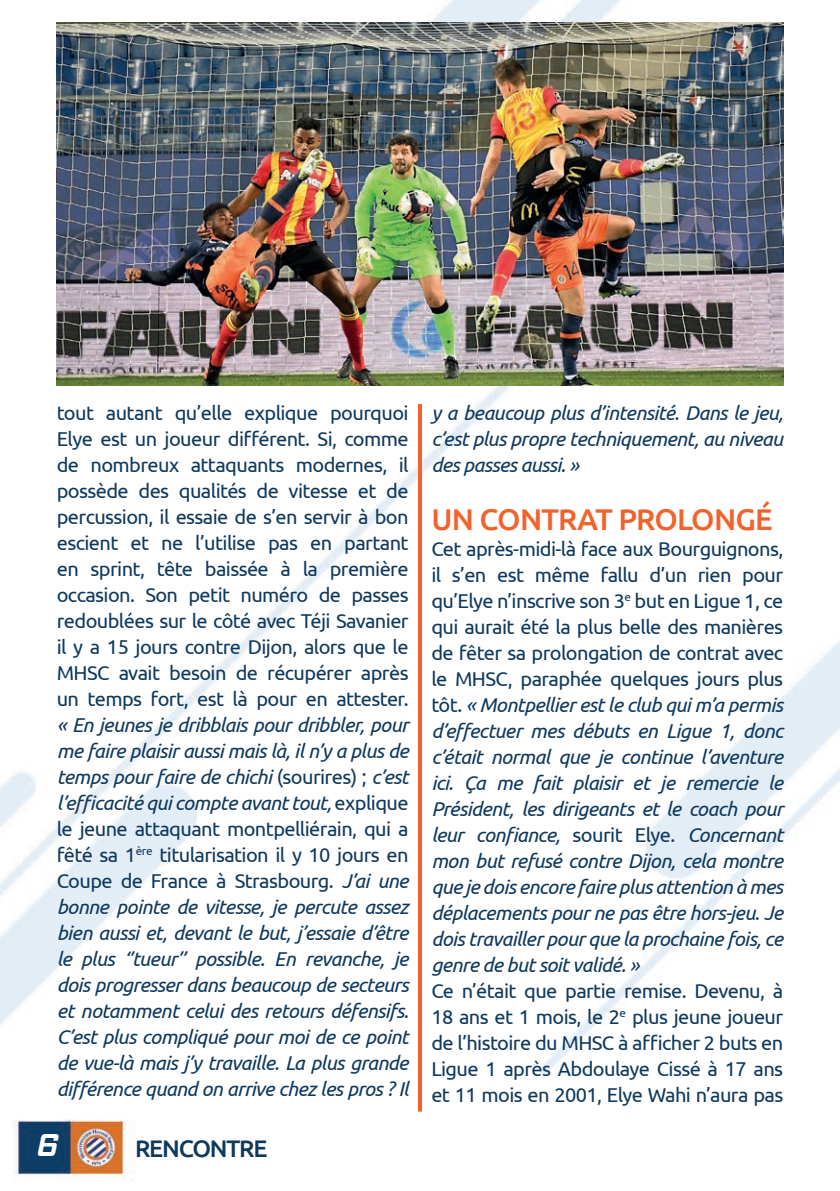
<style>
.page{position:relative;width:840px;height:1191px;background:#fff}
.page>*{position:absolute;margin:0;border:0;box-sizing:border-box;transform-origin:0 0}
.t1{font:italic 700 32px "Hemi Head Rg";color:#fff}
.t2{font:500 30px "Ubuntu";letter-spacing:-.025em;color:#f2622b}
.t3{font:500 24px "Ubuntu";letter-spacing:-.05em;color:#0e395e}
.t4{font:italic 20px/26px "Ubuntu";letter-spacing:-.03em;color:#0e395e;text-align:justify}
.t5{font:20px/26px "Ubuntu";letter-spacing:-.03em;color:#0e395e;text-align:justify}
.s1{font-style:normal}
</style>
<div class="page">
<hr style="left:839px;top:0;width:1px;height:1191px;background:#c7c8ca">
<img style="left:0;top:0;width:839px;height:1182px">
<img style="left:57px;top:23px;width:725px;height:363px">
<hr style="left:418px;top:404px;width:4px;height:707px;background:#f2622b">
<p class="t5" style="left:57px;top:399px;width:353px">tout autant qu’elle explique pourquoi Elye est un joueur différent. Si, comme de nombreux attaquants modernes, il possède des qualités de vitesse et de percussion, il essaie de s’en servir à bon escient et ne l’utilise pas en partant en sprint, tête baissée à la première occasion. Son petit numéro de passes redoublées sur le côté avec Téji Savanier il y a 15 jours contre Dijon, alors que le MHSC avait besoin de récupérer après un temps fort, est là pour en attester.</p>
<p class="t4" style="left:57px;top:711px;width:353px">« En jeunes je dribblais pour dribbler, pour me faire plaisir aussi mais là, il n’y a plus de temps pour faire de chichi <span class="s1">(sourires) ;</span> c’est l’efficacité qui compte avant tout, <span class="s1">explique le jeune attaquant montpelliérain, qui a fêté sa 1</span><sup>ère</sup> <span class="s1">titularisation il y 10 jours en Coupe de France à Strasbourg.</span> J’ai une bonne pointe de vitesse, je percute assez bien aussi et, devant le but, j’essaie d’être le plus ‘’tueur’’ possible. En revanche, je dois progresser dans beaucoup de secteurs et notamment celui des retours défensifs.<br>C’est plus compliqué pour moi de ce point de vue-là mais j’y travaille. La plus grande différence quand on arrive chez les pros ? Il</p>
<h1 class="t1" style="left:36px;top:1125px;width:22px">6</h1>
<p class="t3" style="left:135px;top:1133px;width:134px">RENCONTRE</p>
<p class="t4" style="left:431px;top:399px;width:353px">y a beaucoup plus d’intensité. Dans le jeu, c’est plus propre techniquement, au niveau des passes aussi. »</p>
<h2 class="t2" style="left:431px;top:500px;width:343px">UN CONTRAT PROLONGÉ</h2>
<p class="t4" style="left:431px;top:535px;width:353px"><span class="s1">Cet après-midi-là face aux Bourguignons, il s’en est même fallu d’un rien pour qu’Elye n’inscrive son 3</span><sup>e</sup> <span class="s1">but en Ligue 1, ce qui aurait été la plus belle des manières de fêter sa prolongation de contrat avec le MHSC, paraphée quelques jours plus tôt.</span> « Montpellier est le club qui m’a permis d’effectuer mes débuts en Ligue 1, donc c’était normal que je continue l’aventure ici. Ça me fait plaisir et je remercie le Président, les dirigeants et le coach pour leur confiance, <span class="s1">sourit Elye.</span> Concernant mon but refusé contre Dijon, cela montre que je dois encore faire plus attention à mes déplacements pour ne pas être hors-jeu. Je dois travailler pour que la prochaine fois, ce genre de but soit validé. »</p>
<p class="t5" style="left:431px;top:977px;width:353px">Ce n’était que partie remise. Devenu, à 18 ans et 1 mois, le 2<sup>e</sup> plus jeune joueur de l’histoire du MHSC à afficher 2 buts en Ligue 1 après Abdoulaye Cissé à 17 ans et 11 mois en 2001, Elye Wahi n’aura pas</p>
</div>
